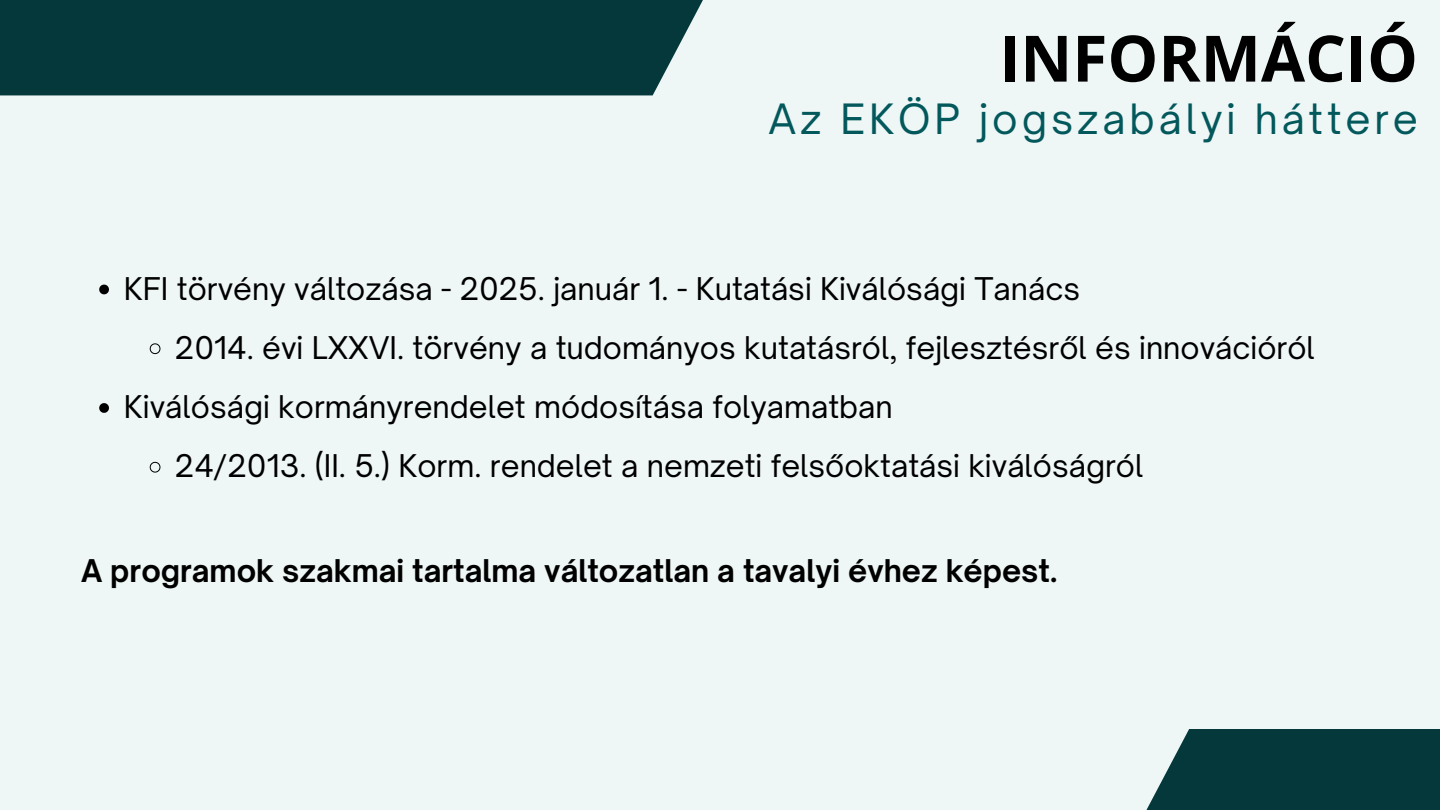
<style>
.page{position:relative;width:1440px;height:810px;background:#eef6f6}
.page>*{position:absolute;margin:0;border:0;box-sizing:border-box;transform-origin:0 0}
.t1{font:700 64px "Open Sans";color:#000}
.t2{font:40px "Open Sauce One";letter-spacing:.1em;color:#02585b}
.t3{font:30px "Open Sauce One";color:#000}
.t4{font:700 30px "Open Sauce One";color:#000}
</style>
<div class="page">
<svg style="left:1146px;top:729px;width:294px;height:81px;background:#164647"></svg>
<div style="left:0;top:0;width:781px;height:95px;background:#05383a"></div>
<svg style="left:99px;top:285px;width:10px;height:9px"></svg>
<svg style="left:149px;top:343px;width:12px;height:11px"></svg>
<svg style="left:99px;top:403px;width:10px;height:10px"></svg>
<svg style="left:149px;top:461px;width:12px;height:12px"></svg>
<h1 class="t1" style="left:999px;top:13px;width:420px">INFORMÁCIÓ</h1>
<p class="t2" style="left:768px;top:94px;width:651px">Az EKÖP jogszabályi háttere</p>
<p class="t3" style="left:124px;top:270px;width:958px">KFI törvény változása - 2025. január 1. - Kutatási Kiválósági Tanács</p>
<p class="t3" style="left:175px;top:329px;width:1141px">2014. évi LXXVI. törvény a tudományos kutatásról, fejlesztésről és innovációról</p>
<p class="t3" style="left:124px;top:388px;width:770px">Kiválósági kormányrendelet módosítása folyamatban</p>
<p class="t3" style="left:175px;top:447px;width:970px">24/2013. (II. 5.) Korm. rendelet a nemzeti felsőoktatási kiválóságról</p>
<h3 class="t4" style="left:81px;top:552px;width:978px">A programok szakmai tartalma változatlan a tavalyi évhez képest.</h3>
</div>
